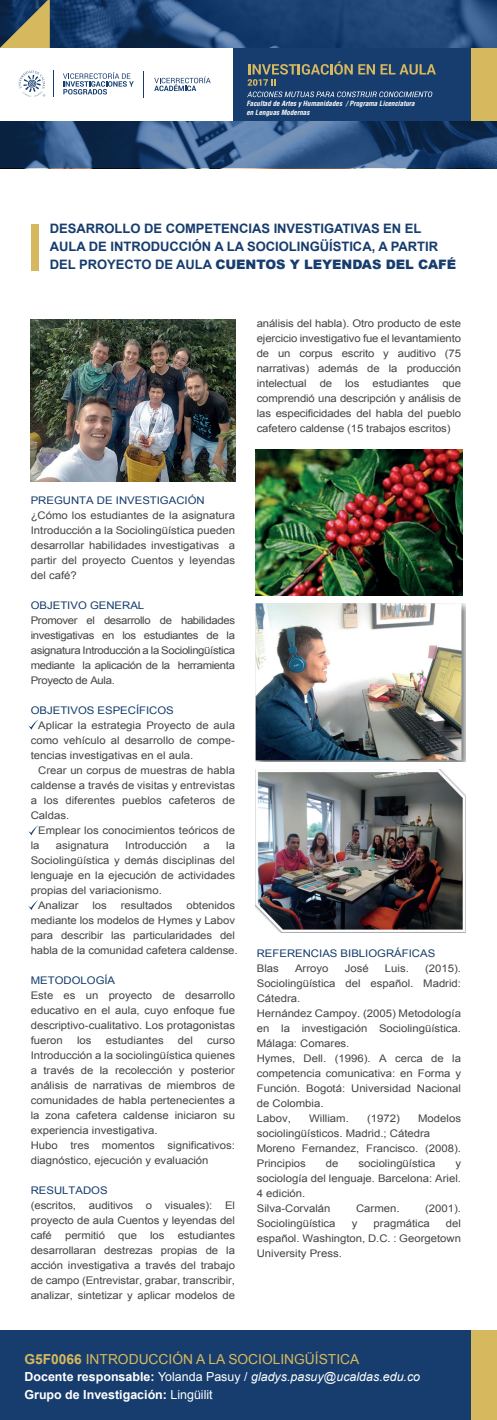
<style>
.page{position:relative;width:497px;height:1420px;background:#fff}
.page>*{position:absolute;margin:0;border:0;box-sizing:border-box;transform-origin:0 0}
.t1{font:13.75px "Arial";color:#d6b85e}
.t2{font:700 13px/18px "Arial";letter-spacing:-.005em;color:#163d6e}
.t3{font:700 12.45px/17.8px "Arial";color:#fff}
.t4{font:10.5px/15px "Arial";color:#434444;text-align:justify;scale:1.08 1}
.t5{font:10.5px "Arial";color:#153c6c;scale:1.08 1}
.t6{font:italic 700 condensed 7px/8.4px "Helvetica LT Std";color:#fff}
.s1{font-weight:900}
.s2{color:#153c6c}
.s3{color:#fff}
.s4{font-weight:700}
.s5{font-weight:400}
.s6{font-weight:400;font-style:italic}
</style>
<div class="page">
<div style="left:0;top:1331px;width:496px;height:89px;background:#163d6e"></div>
<div style="left:471px;top:1331px;width:25px;height:89px;background:#d6b85e"></div>
<div style="left:32px;top:224px;width:7px;height:47px;background:#d6b85e"></div>
<svg style="left:0;top:0;width:496px;height:168px;background:#274b77"></svg>
<svg style="left:0;top:0;width:50px;height:48px;background:#75755a"></svg>
<div style="left:0;top:48px;width:233px;height:73px;background:#fff"></div>
<svg style="left:19px;top:70px;width:26px;height:27px"></svg>
<svg style="left:53px;top:70px;width:1px;height:27px"></svg>
<svg style="left:143px;top:71px;width:1px;height:26px"></svg>
<svg style="left:63px;top:72px;width:71px;height:22px"></svg>
<svg style="left:154px;top:77px;width:56px;height:14px"></svg>
<div style="left:233px;top:48px;width:263px;height:73px;background:#163d6e"></div>
<svg style="left:247px;top:61px;width:188px;height:36px"></svg>
<div style="left:471px;top:48px;width:25px;height:73px;background:#d6b85e"></div>
<img style="left:30px;top:320px;width:205px;height:161px">
<img style="left:255px;top:449px;width:206px;height:146px">
<img style="left:255px;top:603px;width:210px;height:159px">
<img style="left:255px;top:770px;width:210px;height:162px">
<svg style="left:28px;top:720px;width:10px;height:9px"></svg>
<svg style="left:28px;top:825px;width:10px;height:10px"></svg>
<svg style="left:28px;top:900px;width:10px;height:10px"></svg>
<p class="t6" style="left:246px;top:100px;width:169px">Facultad de Artes y Humanidades / Programa Licenciatura en Lenguas Modernas</p>
<p class="t2" style="left:50px;top:220px;width:407px">DESARROLLO DE COMPETENCIAS INVESTIGATIVAS EN EL<br>AULA DE INTRODUCCIÓN A LA SOCIOLINGÜÍSTICA, A PARTIR<br>DEL PROYECTO DE AULA <span class="s1">CUENTOS Y LEYENDAS DEL CAFÉ</span></p>
<p class="t4" style="left:256px;top:315px;width:190px">análisis del habla). Otro producto de este ejercicio investigativo fue el levantamiento de un corpus escrito y auditivo (75 narrativas) además de la producción intelectual de los estudiantes que comprendió una descripción y análisis de las especificidades del habla del pueblo cafetero caldense (15 trabajos escritos)</p>
<p class="t5" style="left:31px;top:493px;width:162px">PREGUNTA DE INVESTIGACIÓN</p>
<p class="t4" style="left:31px;top:507px;width:190px">¿Cómo los estudiantes de la asignatura Introducción a la Sociolingüística pueden desarrollar habilidades investigativas a partir del proyecto Cuentos y leyendas del café?</p>
<p class="t5" style="left:31px;top:598px;width:106px">OBJETIVO GENERAL</p>
<p class="t4" style="left:31px;top:612px;width:190px">Promover el desarrollo de habilidades investigativas en los estudiantes de la asignatura Introducción a la Sociolingüística mediante la aplicación de la herramienta Proyecto de Aula.</p>
<p class="t4" style="left:31px;top:702px;width:190px;text-align:left"><span class="s2">OBJETIVOS ESPECÍFICOS<br></span><span class="s3">--</span>Aplicar la estrategia Proyecto de aula como vehículo al desarrollo de compe&shy;tencias investigativas en el aula.<br><span class="s3">--</span>Crear un corpus de muestras de habla caldense a través de visitas y entrevistas a los diferentes pueblos cafeteros de<br>Caldas.<br><span class="s3">--</span>Emplear los conocimientos teóricos de la</p>
<p class="t4" style="left:56px;top:838px;width:50px">asignatura</p>
<p class="t4" style="left:125px;top:838px;width:59px">Introducción</p>
<p class="t4" style="left:203px;top:838px;width:7px">a</p>
<p class="t4" style="left:31px;top:838px;width:190px;text-align:left;text-indent:195px">la<br>Sociolingüística y demás disciplinas del lenguaje en la ejecución de actividades propias del variacionismo.<br><span class="s3">--</span>Analizar</p>
<p class="t4" style="left:31px;top:898px;width:193px;text-align:left;text-indent:156px">obtenidos mediante los modelos de Hymes y Labov para describir las particularidades del habla de la comunidad cafetera caldense.</p>
<p class="t5" style="left:31px;top:973px;width:80px">METODOLOGÍA</p>
<p class="t4" style="left:31px;top:988px;width:190px">Este es un proyecto de desarrollo educativo en el aula, cuyo enfoque fue descriptivo-cualitativo. Los protagonistas fueron</p>
<p class="t4" style="left:92px;top:898px;width:15px">los</p>
<p class="t4" style="left:121px;top:898px;width:49px">resultados</p>
<p class="t4" style="left:77px;top:1033px;width:15px">los</p>
<p class="t4" style="left:106px;top:1033px;width:55px">estudiantes</p>
<p class="t4" style="left:178px;top:1033px;width:15px">del</p>
<p class="t4" style="left:31px;top:1033px;width:190px;text-align:left;text-indent:176px">curso Introducción a la sociolingüística quienes a través de la recolección y posterior análisis de narrativas de miembros de comunidades de habla pertenecientes a la zona cafetera caldense iniciaron su experiencia investigativa.<br>Hubo tres momentos significativos: diagnóstico, ejecución y evaluación</p>
<p class="t5" style="left:31px;top:1183px;width:73px">RESULTADOS</p>
<p class="t4" style="left:31px;top:1198px;width:190px">(escritos, auditivos o visuales): El proyecto de aula Cuentos y leyendas del café</p>
<p class="t4" style="left:65px;top:1228px;width:38px">permitió</p>
<p class="t4" style="left:118px;top:1228px;width:19px">que</p>
<p class="t4" style="left:150px;top:1228px;width:15px">los</p>
<p class="t4" style="left:31px;top:1228px;width:190px;text-indent:147px">estudiantes desarrollaran destrezas propias de la acción investigativa a través del trabajo de campo (Entrevistar, grabar, transcribir, analizar, sintetizar y aplicar modelos de</p>
<p class="t5" style="left:256px;top:946px;width:166px">REFERENCIAS BIBLIOGRÁFICAS</p>
<p class="t4" style="left:256px;top:960px;width:22px">Blas</p>
<p class="t4" style="left:295px;top:960px;width:32px">Arroyo</p>
<p class="t4" style="left:344px;top:960px;width:24px">José</p>
<p class="t4" style="left:384px;top:960px;width:24px">Luis.</p>
<p class="t4" style="left:256px;top:960px;width:190px;text-align:left;text-indent:168px">(2015).<br>Sociolingüística del español. Madrid:<br>Cátedra.<br>Hernández Campoy. (2005) Metodología en la investigación Sociolingüística.<br>Málaga: Comares.<br>Hymes, Dell. (1996). A cerca de la competencia comunicativa: en Forma y<br>Función. Bogotá: Universidad Nacional de Colombia.<br>Labov,</p>
<p class="t4" style="left:309px;top:1110px;width:38px">William.</p>
<p class="t4" style="left:367px;top:1110px;width:32px">(1972)</p>
<p class="t4" style="left:256px;top:1110px;width:190px;text-align:left;text-indent:161px">Modelos sociolingüísticos. Madrid.; Cátedra<br>Moreno Fernandez, Francisco. (2008).<br>Principios</p>
<p class="t4" style="left:325px;top:1155px;width:13px">de</p>
<p class="t4" style="left:358px;top:1155px;width:73px">sociolingüística</p>
<p class="t4" style="left:256px;top:1155px;width:190px;text-align:left;text-indent:198px">y sociología del lenguaje. Barcelona: Ariel.<br>4 edición.<br>Silva-Corvalán</p>
<p class="t4" style="left:356px;top:1200px;width:42px">Carmen.</p>
<p class="t4" style="left:424px;top:1200px;width:35px">(2001).</p>
<p class="t4" style="left:256px;top:1215px;width:74px">Sociolingüística</p>
<p class="t4" style="left:351px;top:1215px;width:7px">y</p>
<p class="t4" style="left:373px;top:1215px;width:53px">pragmática</p>
<p class="t4" style="left:256px;top:1215px;width:190px;text-indent:189px">del español. Washington, D.C. : Georgetown University Press.</p>
<h1 class="t1" style="left:24px;top:1349px;width:336px"><span class="s4">G5F0066</span> INTRODUCCIÓN A LA SOCIOLINGÜÍSTICA</h1>
<p class="t3" style="left:24px;top:1368px;width:397px">Docente responsable: <span class="s5">Yolanda Pasuy /</span> <span class="s6">gladys.pasuy@ucaldas.edu.co<br></span>Grupo de Investigación: <span class="s5">Lingüilit</span></p>
</div>
